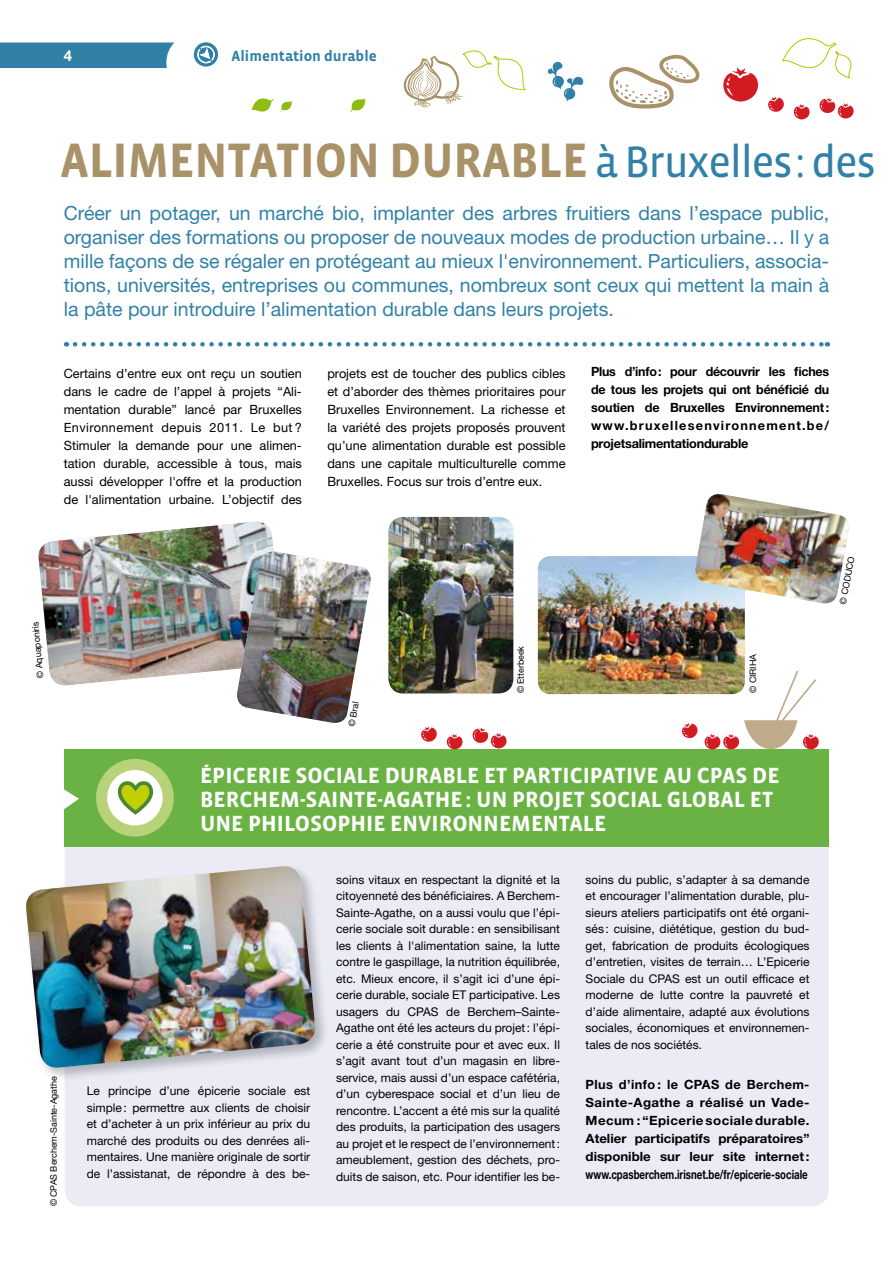
<style>
.page{position:relative;width:893px;height:1263px;background:#fff}
.page>*{position:absolute;margin:0;border:0;box-sizing:border-box;transform-origin:0 0}
.t1{font:700 49.5px "Vista Sans";letter-spacing:-.005em;color:#a99267;scale:.96 1}
.t2{font:700 22.5px/24px "Vista Sans";color:#fff}
.t3{font:19.5px/24px "Helvetica Neue LT Std";color:#3181a7;text-align:justify}
.t4{font:700 15px "Vista Sans";color:#3181a7}
.t5{font:700 15px "Helvetica Neue LT Std";color:#fff}
.t6{font:12.75px/18px "Helvetica Neue LT Std";color:#000;text-align:justify}
.t7{font:700 12.75px/18px "Helvetica Neue LT Std";color:#000;text-align:justify}
.t8{font:12px/16.5px "Helvetica Neue LT Std";color:#000;text-align:justify}
.t9{font:9px "Helvetica Neue LT Std";letter-spacing:-.01em;color:#000}
.s1{font-family:"Vista Sans Reg";font-weight:400;font-size:45px;color:#3181a7}
</style>
<div class="page">
<div style="left:0;top:43px;width:174px;height:25px;background:#3181a7"></div>
<svg style="left:194px;top:42px;width:24px;height:25px"></svg>
<svg style="left:196px;top:45px;width:19px;height:19px"></svg>
<svg style="left:75px;top:342px;width:753px;height:5px"></svg>
<div style="left:65px;top:777px;width:764px;height:429px;background:#eaebf5;border-radius:17px"></div>
<div style="left:64px;top:749px;width:765px;height:98px;background:#6bb245"></div>
<svg style="left:96px;top:759px;width:78px;height:77px"></svg>
<svg style="left:64px;top:789px;width:15px;height:21px"></svg>
<div style="left:23px;top:864px;width:306px;height:219px;background:#000;opacity:.25"></div>
<img style="left:25px;top:866px;width:292px;height:203px">
<img style="left:388px;top:517px;width:125px;height:176px">
<img style="left:38px;top:521px;width:238px;height:165px">
<img style="left:235px;top:552px;width:136px;height:171px">
<img style="left:538px;top:556px;width:207px;height:138px">
<svg style="left:723px;top:68px;width:35px;height:34px"></svg>
<svg style="left:447px;top:734px;width:16px;height:15px"></svg>
<svg style="left:794px;top:104px;width:16px;height:15px"></svg>
<svg style="left:682px;top:670px;width:137px;height:79px"></svg>
<svg style="left:472px;top:727px;width:35px;height:21px"></svg>
<svg style="left:819px;top:98px;width:35px;height:21px"></svg>
<svg style="left:421px;top:726px;width:16px;height:16px"></svg>
<svg style="left:768px;top:97px;width:16px;height:15px"></svg>
<svg style="left:547px;top:61px;width:37px;height:41px"></svg>
<svg style="left:609px;top:55px;width:91px;height:53px"></svg>
<svg style="left:252px;top:98px;width:22px;height:14px"></svg>
<svg style="left:350px;top:98px;width:16px;height:14px"></svg>
<svg style="left:782px;top:38px;width:70px;height:40px"></svg>
<svg style="left:403px;top:50px;width:123px;height:59px"></svg>
<svg style="left:280px;top:101px;width:12px;height:11px"></svg>
<img style="left:693px;top:494px;width:156px;height:111px">
<p class="t5" style="left:64px;top:46px;width:10px">4</p>
<p class="t4" style="left:232px;top:48px;width:147px">Alimentation durable</p>
<h1 class="t1" style="left:61px;top:135px;width:851px">ALIMENTATION DURABLE <span class="s1">à Bruxelles: des</span></h1>
<p class="t3" style="left:64px;top:200px;width:767px">Créer un potager, un marché bio, implanter des arbres fruitiers dans l’espace public, organiser des formations ou proposer de nouveaux modes de production urbaine… Il y a mille façons de se régaler en protégeant au mieux l'environnement. Particuliers, associa&shy;tions, universités, entreprises ou communes, nombreux sont ceux qui mettent la main à la pâte pour introduire l’alimentation durable dans leurs projets.</p>
<p class="t6" style="left:64px;top:364px;width:240px">Certains d’entre eux ont reçu un soutien dans le cadre de l’appel à projets “Ali&shy;mentation durable” lancé par Bruxelles Environnement depuis 2011. Le but ?<br>Stimuler la demande pour une alimen&shy;tation durable, accessible à tous, mais aussi développer l'offre et la production de l'alimentation urbaine. L’objectif des</p>
<p class="t6" style="left:327px;top:364px;width:240px">projets est de toucher des publics cibles et d’aborder des thèmes prioritaires pour Bruxelles Environnement. La richesse et la variété des projets proposés prouvent qu’une alimentation durable est possible dans une capitale multiculturelle comme Bruxelles. Focus sur trois d’entre eux.</p>
<p class="t7" style="left:591px;top:362px;width:240px">Plus d’info: pour découvrir les fiches de tous les projets qui ont bénéficié du soutien de Bruxelles Environnement: www.bruxellesenvironnement.be/ projetsalimentationdurable</p>
<p class="t9" style="left:35px;top:678px;width:58px;rotate:-95deg">© Aquaponiris</p>
<p class="t9" style="left:48px;top:1206px;width:132px;rotate:-90deg">© CPAS Berchem-Sainte-Agathe</p>
<p class="t9" style="left:346px;top:726px;width:27px;rotate:-80deg">© Bral</p>
<p class="t9" style="left:515px;top:693px;width:49px;rotate:-90deg">© Etterbeek</p>
<p class="t9" style="left:747px;top:693px;width:40px;rotate:-90deg">© CIRIHA</p>
<h2 class="t2" style="left:200px;top:763px;width:581px">ÉPICERIE SOCIALE DURABLE ET PARTICIPATIVE AU CPAS DE<br>BERCHEM-SAINTE-AGATHE: UN PROJET SOCIAL GLOBAL ET<br>UNE PHILOSOPHIE ENVIRONNEMENTALE</h2>
<p class="t8" style="left:87px;top:1083px;width:225px">Le principe d’une épicerie sociale est simple: permettre aux clients de choisir et d’acheter à un prix inférieur au prix du marché des produits ou des denrées ali&shy;mentaires. Une manière originale de sortir de l’assistanat, de répondre à des be-</p>
<p class="t8" style="left:336px;top:871px;width:225px">soins vitaux en respectant la dignité et la citoyenneté des bénéficiaires. A Berchem-Sainte-Agathe, on a aussi voulu que l’épi&shy;cerie sociale soit durable: en sensibilisant les clients à l'alimentation saine, la lutte contre le gaspillage, la nutrition équilibrée, etc. Mieux encore, il s’agit ici d’une épi&shy;cerie durable, sociale ET participative. Les usagers du CPAS de Berchem–Sainte-Agathe ont été les acteurs du projet: l’épi&shy;cerie a été construite pour et avec eux. Il s’agit avant tout d’un magasin en libre&shy;service, mais aussi d’un espace cafétéria, d’un cyberespace social et d’un lieu de rencontre. L’accent a été mis sur la qualité des produits, la participation des usagers au projet et le respect de l’environnement: ameublement, gestion des déchets, pro&shy;duits de saison, etc. Pour identifier les be-</p>
<p class="t8" style="left:586px;top:871px;width:225px">soins du public, s’adapter à sa demande et encourager l’alimentation durable, plu&shy;sieurs ateliers participatifs ont été organi&shy;sés: cuisine, diététique, gestion du bud&shy;get, fabrication de produits écologiques d’entretien, visites de terrain… L’Epicerie Sociale du CPAS est un outil efficace et moderne de lutte contre la pauvreté et d’aide alimentaire, adapté aux évolutions sociales, économiques et environnemen&shy;tales de nos sociétés.</p>
<p class="t7" style="left:586px;top:1075px;width:225px">Plus d’info : le CPAS de Berchem-Sainte-Agathe a réalisé un Vade-Mecum : “Epicerie sociale durable.<br>Atelier participatifs préparatoires” disponible sur leur site internet: www.cpasberchem.irisnet.be/fr/epicerie-sociale</p>
<p class="t9" style="left:838px;top:603px;width:50px;rotate:-80deg">© CODUCO</p>
</div>
